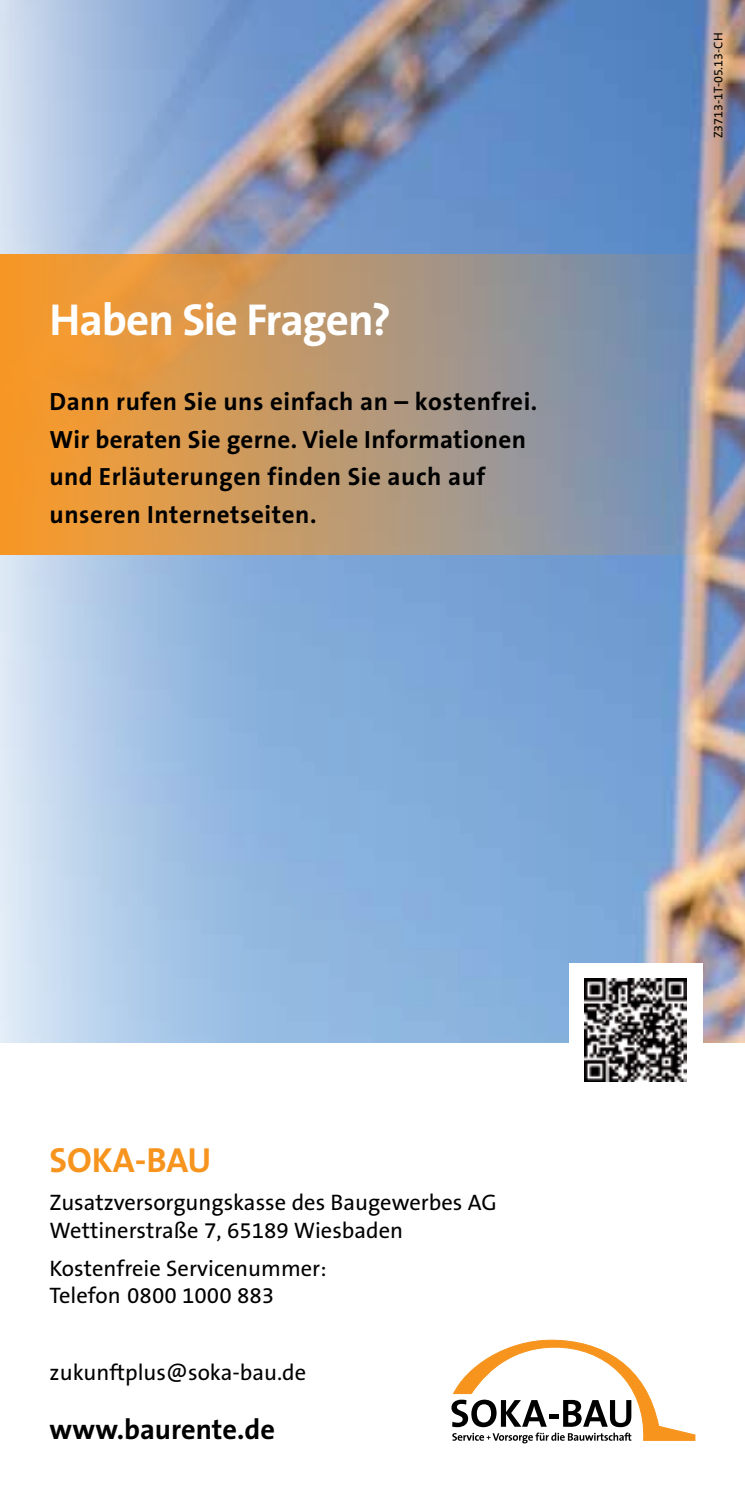
<style>
.page{position:relative;width:745px;height:1489px;background:#fff}
.page>*{position:absolute;margin:0;border:0;box-sizing:border-box;transform-origin:0 0}
.t1{font:700 45px "The Sans B7";letter-spacing:-.025em;color:#fff}
.t2{font:700 35px "The Sans B7";color:#f7941e}
.t3{font:700 28.5px "The Sans B7";color:#000}
.t4{font:700 25px/37.5px "The Sans B7";letter-spacing:.02em;color:#000}
.t5{font:22.5px/27.5px "The Sans B5 Plain";color:#000}
.t6{font:12.5px "The Sans B5 Plain";color:#000}
</style>
<div class="page">
<img style="left:0;top:0;width:744px;height:1042px">
<svg style="left:0;top:254px;width:744px;height:300px;background:#b79774"></svg>
<svg style="left:451px;top:1339px;width:243px;height:104px"></svg>
<div style="left:568px;top:963px;width:134px;height:133px;background:#fff"></div>
<img style="left:584px;top:978px;width:102px;height:103px">
<h1 class="t1" style="left:50px;top:296px;width:343px">Haben Sie Fragen?</h1>
<p class="t4" style="left:50px;top:384px;width:489px">Dann rufen Sie uns einfach an – kostenfrei.<br>Wir beraten Sie gerne. Viele Informationen und Erläuterungen finden Sie auch auf unseren Internetseiten.</p>
<p class="t6" style="left:711px;top:138px;width:107px;rotate:-90deg">Z3713-1T-05.13-CH</p>
<h2 class="t2" style="left:50px;top:1141px;width:163px">SOKA-BAU</h2>
<p class="t5" style="left:50px;top:1189px;width:448px">Zusatzversorgungskasse des Baugewerbes AG<br>Wettinerstraße 7, 65189 Wiesbaden</p>
<p class="t5" style="left:50px;top:1255px;width:278px">Kostenfreie Servicenummer:<br>Telefon 0800 1000 883</p>
<p class="t5" style="left:50px;top:1358px;width:258px">zukunftplus@soka-bau.de</p>
<p class="t3" style="left:50px;top:1414px;width:227px">www.baurente.de</p>
</div>
